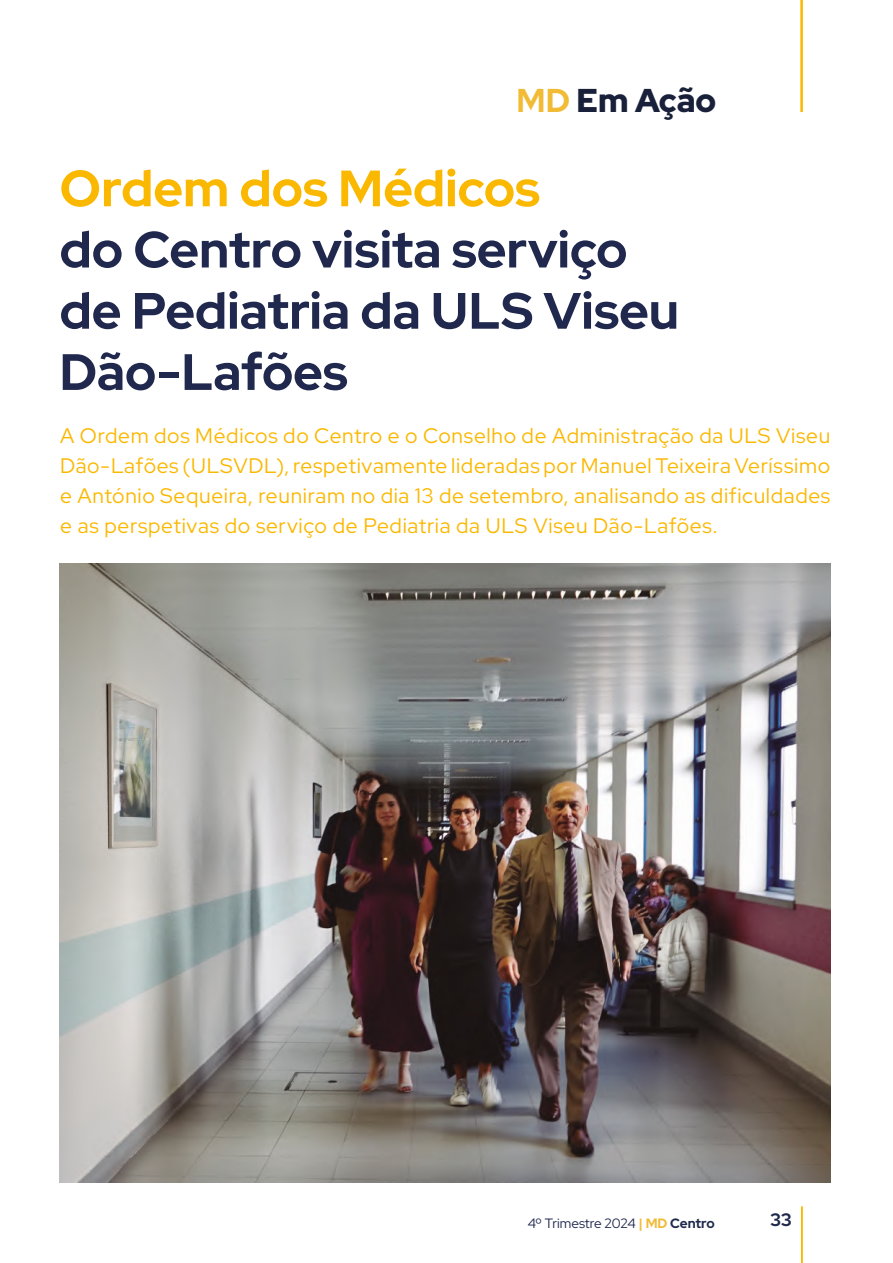
<style>
.page{position:relative;width:893px;height:1263px;background:#fff}
.page>*{position:absolute;margin:0;border:0;box-sizing:border-box;transform-origin:0 0}
.t1{font:700 51px/61.2px "Red Hat Display";color:#20284d}
.t2{font:700 51px "Red Hat Display";color:#fbb800}
.t3{font:900 33px "Red Hat Display";color:#192039}
.t4{font:21px/30px "Red Hat Display";letter-spacing:.03em;color:#fbb800;text-align:justify}
.t5{font:700 18px "Red Hat Display";color:#1f294d}
.t6{font:13.5px "Red Hat Display";letter-spacing:-.005em;color:#1f294d}
.s1{font-weight:700;color:#f1bb36}
.s2{font-weight:700}
</style>
<div class="page">
<hr style="left:800px;top:0;width:3px;height:112px;background:#fbb800">
<hr style="left:801px;top:1206px;width:2px;height:57px;background:#fbb800">
<img style="left:60px;top:563px;width:771px;height:619px">
<h2 class="t3" style="left:517px;top:78px;width:201px"><span class="s1">MD</span> Em Ação</h2>
<h1 class="t2" style="left:60px;top:155px;width:482px">Ordem dos Médicos</h1>
<h1 class="t1" style="left:60px;top:219px;width:621px">do Centro visita serviço de Pediatria da ULS Viseu<br>Dão-Lafões</h1>
<p class="t4" style="left:60px;top:420px;width:772px">A Ordem dos Médicos do Centro e o Conselho de Administração da ULS Viseu Dão-Lafões (ULSVDL), respetivamente lideradas por Manuel Teixeira Veríssimo e António Sequeira, reuniram no dia 13 de setembro, analisando as dificuldades e as perspetivas do serviço de Pediatria da ULS Viseu Dão-Lafões.</p>
<p class="t6" style="left:528px;top:1214px;width:188px">4º Trimestre 2024 <span class="s1">| MD</span> <span class="s2">Centro</span></p>
<p class="t5" style="left:770px;top:1208px;width:23px">33</p>
</div>
